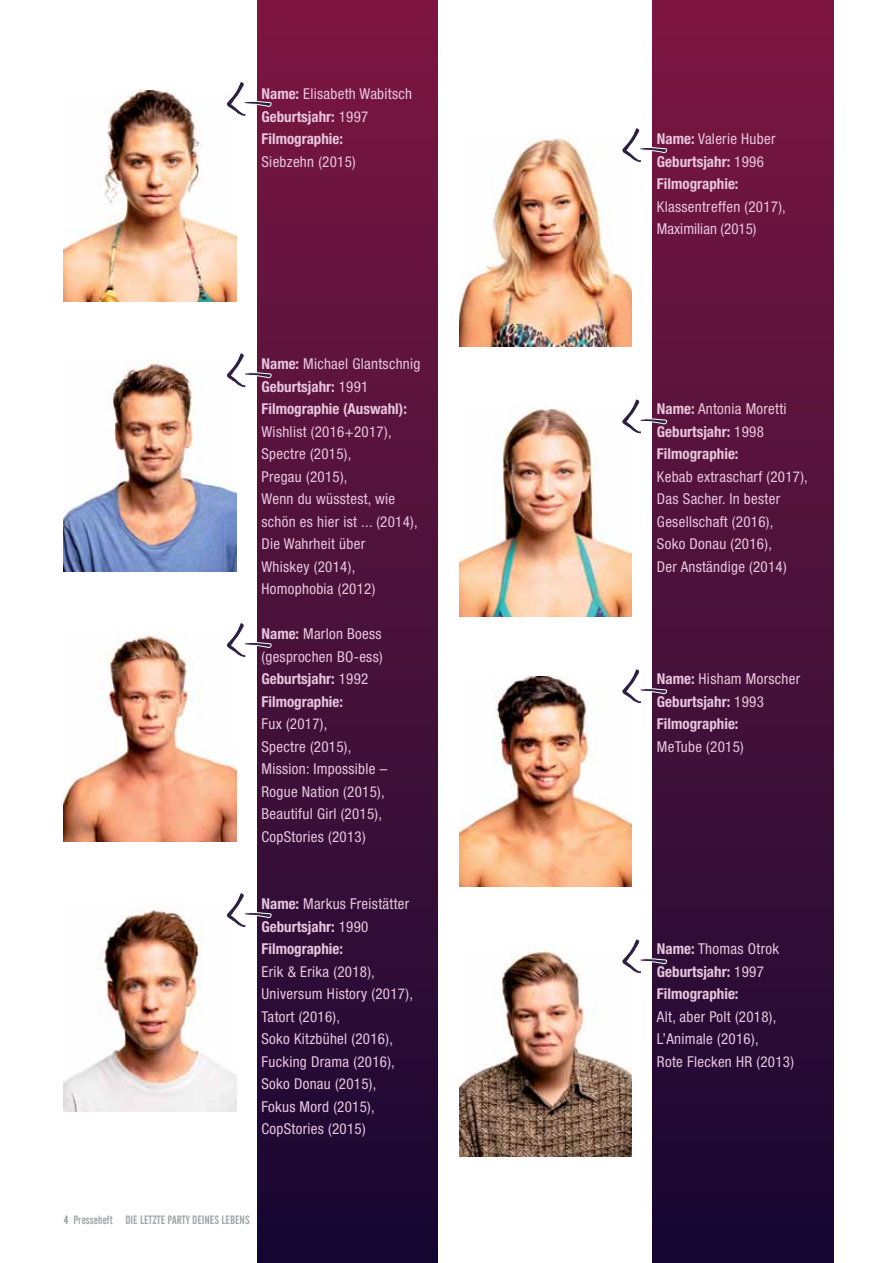
<style>
.page{position:relative;width:893px;height:1263px;background:#fff}
.page>*{position:absolute;margin:0;border:0;box-sizing:border-box;transform-origin:0 0}
.t1{font:condensed 15px/22.5px "Helvetica Neue";letter-spacing:.02em;color:#e8c5de}
.t2{font:700 condensed 15px/22.5px "Helvetica Neue";color:#e8c5de}
.t3{font:12px "Alternate Gothic No 2 BT";color:#a2a4a7}
.s1{font-weight:400}
.s2{font-weight:700}
.s3{color:#989a9d}
</style>
<div class="page">
<div style="left:653px;top:0;width:180px;height:1263px;background:linear-gradient(to bottom,#7d1741,#150932)"></div>
<div style="left:257px;top:0;width:181px;height:1263px;background:linear-gradient(to bottom,#7d1741,#150932)"></div>
<img style="left:64px;top:91px;width:172px;height:210px">
<img style="left:64px;top:361px;width:172px;height:210px">
<img style="left:64px;top:631px;width:172px;height:210px">
<img style="left:64px;top:909px;width:172px;height:202px">
<img style="left:459px;top:136px;width:172px;height:210px">
<img style="left:459px;top:406px;width:172px;height:210px">
<img style="left:459px;top:676px;width:172px;height:211px">
<img style="left:459px;top:946px;width:172px;height:211px">
<svg style="left:225px;top:80px;width:47px;height:37px"></svg>
<svg style="left:225px;top:351px;width:47px;height:38px"></svg>
<svg style="left:225px;top:621px;width:47px;height:37px"></svg>
<svg style="left:225px;top:891px;width:47px;height:37px"></svg>
<svg style="left:621px;top:126px;width:47px;height:38px"></svg>
<svg style="left:621px;top:397px;width:47px;height:38px"></svg>
<svg style="left:621px;top:667px;width:47px;height:38px"></svg>
<svg style="left:621px;top:937px;width:47px;height:38px"></svg>
<p class="t2" style="left:261px;top:82px;width:152px">Name: <span class="s1">Elisabeth Wabitsch<br></span>Geburtsjahr: <span class="s1">1997<br></span>Filmographie:</p>
<p class="t1" style="left:261px;top:150px;width:96px">Siebzehn (2015)</p>
<p class="t2" style="left:261px;top:352px;width:160px">Name: <span class="s1">Michael Glantschnig<br></span>Geburtsjahr: <span class="s1">1991<br></span>Filmographie (Auswahl):</p>
<p class="t1" style="left:261px;top:420px;width:158px">Wishlist (2016+2017),<br>Spectre (2015),<br>Pregau (2015),<br>Wenn du wüsstest, wie schön es hier ist ... (2014),<br>Die Wahrheit über<br>Whiskey (2014),<br>Homophobia (2012)</p>
<p class="t1" style="left:261px;top:622px;width:123px"><span class="s2">Name:</span> Marlon Boess (gesprochen BO-ess)<br><span class="s2">Geburtsjahr:</span> 1992<br><span class="s2">Filmographie:</span></p>
<p class="t1" style="left:261px;top:712px;width:127px">Fux (2017),<br>Spectre (2015),<br>Mission: Impossible –<br>Rogue Nation (2015),<br>Beautiful Girl (2015),<br>CopStories (2013)</p>
<p class="t2" style="left:261px;top:892px;width:149px">Name: <span class="s1">Markus Freistätter<br></span>Geburtsjahr: <span class="s1">1990<br></span>Filmographie:</p>
<p class="t1" style="left:261px;top:960px;width:153px">Erik &amp; Erika (2018),<br>Universum History (2017),<br>Tatort (2016),<br>Soko Kitzbühel (2016),<br>Fucking Drama (2016),<br>Soko Donau (2015),<br>Fokus Mord (2015),<br>CopStories (2015)</p>
<p class="t3" style="left:64px;top:1213px;width:187px"><span class="s3">4</span> PRESSEHEFT DIE LETZTE PARTY DEINES LEBENS</p>
<p class="t2" style="left:657px;top:127px;width:120px">Name: <span class="s1">Valerie Huber<br></span>Geburtsjahr: <span class="s1">1996<br></span>Filmographie:</p>
<p class="t1" style="left:657px;top:195px;width:130px">Klassentreffen (2017),<br>Maximilian (2015)</p>
<p class="t2" style="left:657px;top:397px;width:131px">Name: <span class="s1">Antonia Moretti<br></span>Geburtsjahr: <span class="s1">1998<br></span>Filmographie:</p>
<p class="t1" style="left:657px;top:465px;width:152px">Kebab extrascharf (2017),<br>Das Sacher. In bester<br>Gesellschaft (2016),<br>Soko Donau (2016),<br>Der Anständige (2014)</p>
<p class="t2" style="left:657px;top:667px;width:145px">Name: <span class="s1">Hisham Morscher<br></span>Geburtsjahr: <span class="s1">1993<br></span>Filmographie:</p>
<p class="t1" style="left:657px;top:735px;width:88px">MeTube (2015)</p>
<p class="t2" style="left:657px;top:937px;width:124px">Name: <span class="s1">Thomas Otrok<br></span>Geburtsjahr: <span class="s1">1997<br></span>Filmographie:</p>
<p class="t1" style="left:657px;top:1005px;width:138px">Alt, aber Polt (2018),<br>L’Animale (2016),<br>Rote Flecken HR (2013)</p>
</div>
